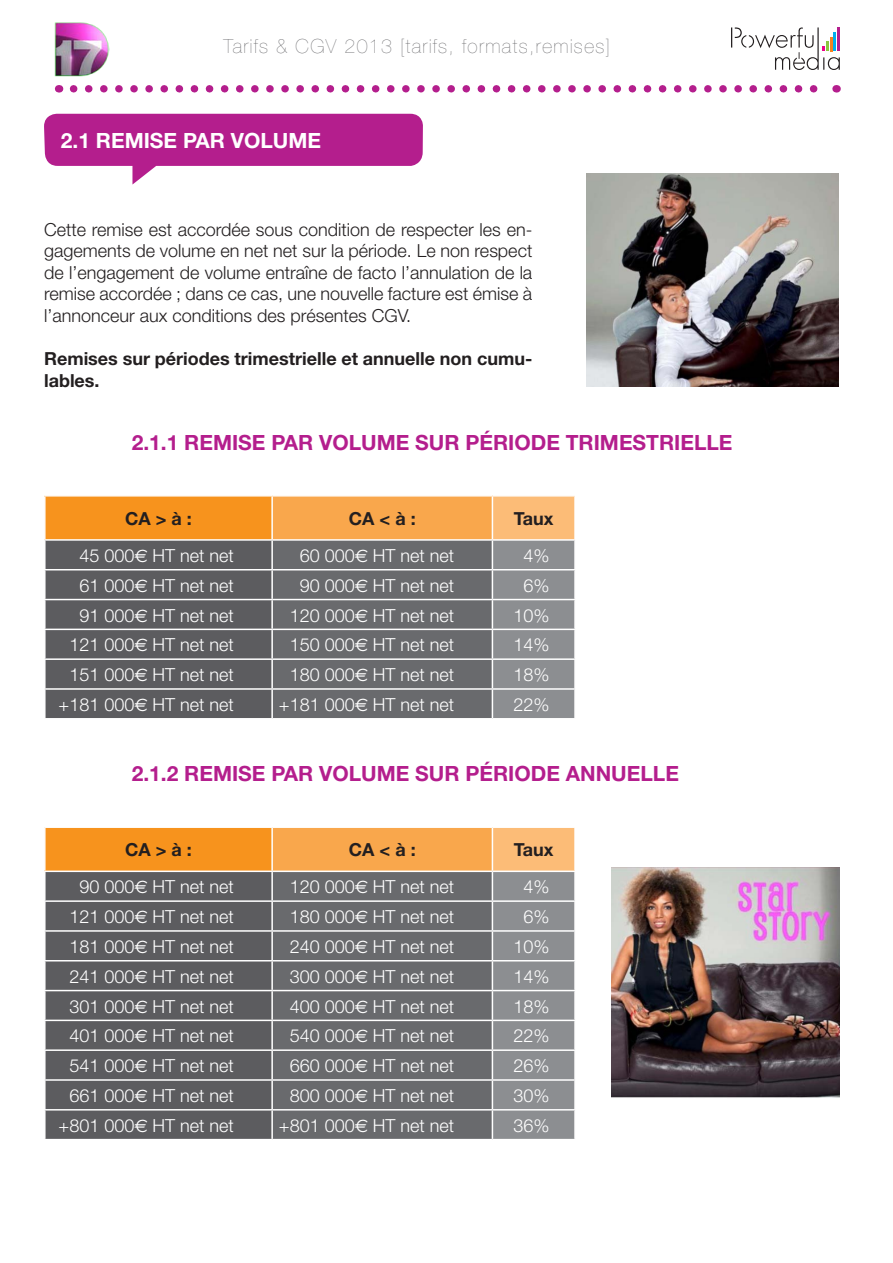
<style>
.page{position:relative;width:893px;height:1263px;background:#fff}
.page>*{position:absolute;margin:0;border:0;box-sizing:border-box;transform-origin:0 0}
.t1{font:700 21px "Helvetica Neue";color:#b41e8d}
.t2{font:700 21px "Helvetica Neue";color:#fff}
.t3{font:200 19.5px "Helvetica Neue";letter-spacing:.07em;color:#5c5c5f}
.t4{font:300 18px "Helvetica Neue";color:#fff}
.t5{font:300 18px/21.6px "Helvetica Neue";color:#231f20;text-align:justify}
.t6{font:700 18px/21.6px "Helvetica Neue";color:#231f20}
.s1{font-family:"Euro Sans";font-weight:400}
</style>
<div class="page">
<img style="left:55px;top:22px;width:55px;height:54px">
<svg style="left:731px;top:27px;width:109px;height:43px"></svg>
<svg style="left:74px;top:85px;width:744px;height:8px"></svg>
<svg style="left:44px;top:114px;width:379px;height:71px"></svg>
<div style="left:61px;top:131px;width:357px;height:26px;background:#b41e8d"></div>
<div style="left:45px;top:496px;width:227px;height:44px;background:#f7931d"></div>
<div style="left:272px;top:496px;width:220px;height:44px;background:#f9a74c"></div>
<div style="left:492px;top:496px;width:83px;height:44px;background:#fcbc77"></div>
<hr style="left:44px;top:496px;width:2px;height:43px;background:#fff">
<hr style="left:271px;top:496px;width:2px;height:43px;background:#fff">
<hr style="left:492px;top:496px;width:1px;height:43px;background:#fff">
<hr style="left:574px;top:496px;width:2px;height:43px;background:#fff">
<hr style="left:44px;top:539px;width:228px;height:2px;background:#fff">
<hr style="left:272px;top:539px;width:220px;height:2px;background:#fff">
<hr style="left:492px;top:539px;width:84px;height:2px;background:#fff">
<svg style="left:45px;top:540px;width:530px;height:178px;background:#707174"></svg>
<hr style="left:574px;top:690px;width:2px;height:28px;background:#fff">
<div style="left:45px;top:827px;width:227px;height:44px;background:#f7931d"></div>
<div style="left:272px;top:827px;width:220px;height:44px;background:#f9a74c"></div>
<div style="left:492px;top:827px;width:83px;height:44px;background:#fcbc77"></div>
<div style="left:46px;top:872px;width:225px;height:267px;background:#5c5c5f"></div>
<div style="left:273px;top:872px;width:219px;height:267px;background:#696a6d"></div>
<hr style="left:44px;top:826px;width:228px;height:2px;background:#fff">
<hr style="left:44px;top:828px;width:2px;height:42px;background:#fff">
<hr style="left:272px;top:826px;width:220px;height:2px;background:#fff">
<hr style="left:271px;top:828px;width:2px;height:42px;background:#fff">
<hr style="left:492px;top:826px;width:84px;height:2px;background:#fff">
<hr style="left:492px;top:828px;width:1px;height:42px;background:#fff">
<hr style="left:574px;top:828px;width:2px;height:42px;background:#fff">
<hr style="left:44px;top:870px;width:228px;height:2px;background:#fff">
<hr style="left:272px;top:870px;width:220px;height:2px;background:#fff">
<hr style="left:492px;top:870px;width:84px;height:2px;background:#fff">
<hr style="left:44px;top:900px;width:228px;height:2px;background:#fff">
<hr style="left:272px;top:900px;width:220px;height:2px;background:#fff">
<hr style="left:44px;top:930px;width:228px;height:2px;background:#fff">
<hr style="left:272px;top:930px;width:220px;height:2px;background:#fff">
<hr style="left:44px;top:960px;width:228px;height:1px;background:#fff">
<hr style="left:272px;top:960px;width:220px;height:1px;background:#fff">
<hr style="left:44px;top:990px;width:228px;height:1px;background:#fff">
<hr style="left:272px;top:990px;width:220px;height:1px;background:#fff">
<hr style="left:44px;top:1020px;width:228px;height:1px;background:#fff">
<hr style="left:272px;top:1020px;width:220px;height:1px;background:#fff">
<svg style="left:492px;top:871px;width:83px;height:268px;background:#929497"></svg>
<hr style="left:574px;top:1110px;width:2px;height:29px;background:#fff">
<hr style="left:44px;top:1049px;width:228px;height:2px;background:#fff">
<hr style="left:44px;top:1079px;width:228px;height:2px;background:#fff">
<hr style="left:44px;top:1109px;width:228px;height:1px;background:#fff">
<hr style="left:272px;top:1049px;width:220px;height:2px;background:#fff">
<hr style="left:272px;top:1079px;width:220px;height:2px;background:#fff">
<hr style="left:272px;top:1109px;width:220px;height:1px;background:#fff">
<hr style="left:492px;top:1049px;width:84px;height:2px;background:#fff">
<hr style="left:492px;top:1079px;width:84px;height:2px;background:#fff">
<hr style="left:492px;top:1109px;width:84px;height:1px;background:#fff">
<img style="left:587px;top:174px;width:252px;height:213px">
<img style="left:612px;top:868px;width:228px;height:230px">
<p class="t3" style="left:223px;top:35px;width:388px">Tarifs &amp; CGV 2013 [tarifs, formats,remises]</p>
<p class="t2" style="left:61px;top:127px;width:262px">2.1 remise par volume</p>
<p class="t2" style="left:61px;top:127px;width:13px">1</p>
<p class="t2" style="left:100px;top:127px;width:80px">Tar fs</p>
<p class="t5" style="left:44px;top:218px;width:490px">Cette remise est accordée sous condition de respecter les en&shy;gagements de volume en net net sur la période. Le non respect de l’engagement de volume entraîne de facto l’annulation de la remise accordée ; dans ce cas, une nouvelle facture est émise à l’annonceur aux conditions des présentes CGV.</p>
<p class="t6" style="left:44px;top:347px;width:490px">Remises sur périodes trimestrielle et annuelle non cumu&shy;lables.</p>
<p class="t1" style="left:132px;top:429px;width:67px">2.1.1 REMISE</p>
<p class="t1" style="left:271px;top:429px;width:15px">PAR</p>
<p class="t1" style="left:319px;top:429px;width:59px">VOLUME</p>
<p class="t1" style="left:415px;top:429px;width:16px">SUR</p>
<p class="t1" style="left:465px;top:429px;width:128px">PÉRIODE TRIMES</p>
<p class="t1" style="left:646px;top:429px;width:86px">TRIELLE</p>
<p class="t6" style="left:125px;top:507px;width:68px">CA &gt; à :</p>
<p class="t6" style="left:349px;top:507px;width:68px">CA &lt; à :</p>
<p class="t6" style="left:514px;top:507px;width:41px">Taux</p>
<p class="t4" style="left:79px;top:544px;width:156px">45 000<span class="s1">€</span> HT net net</p>
<p class="t4" style="left:300px;top:544px;width:156px">60 000<span class="s1">€</span> HT net net</p>
<p class="t4" style="left:523px;top:544px;width:28px">4%</p>
<p class="t4" style="left:79px;top:574px;width:156px">61 000<span class="s1">€</span> HT net net</p>
<p class="t4" style="left:300px;top:574px;width:156px">90 000<span class="s1">€</span> HT net net</p>
<p class="t4" style="left:523px;top:574px;width:28px">6%</p>
<p class="t4" style="left:79px;top:604px;width:156px">91 000<span class="s1">€</span> HT net net</p>
<p class="t4" style="left:290px;top:604px;width:166px">120 000<span class="s1">€</span> HT net net</p>
<p class="t4" style="left:513px;top:604px;width:38px">10%</p>
<p class="t4" style="left:69px;top:634px;width:166px">121 000<span class="s1">€</span> HT net net</p>
<p class="t4" style="left:290px;top:634px;width:166px">150 000<span class="s1">€</span> HT net net</p>
<p class="t4" style="left:513px;top:634px;width:38px">14%</p>
<p class="t4" style="left:69px;top:664px;width:166px">151 000<span class="s1">€</span> HT net net</p>
<p class="t4" style="left:290px;top:664px;width:166px">180 000<span class="s1">€</span> HT net net</p>
<p class="t4" style="left:513px;top:664px;width:38px">18%</p>
<p class="t4" style="left:59px;top:693px;width:177px">+181 000<span class="s1">€</span> HT net net</p>
<p class="t4" style="left:279px;top:693px;width:177px">+181 000<span class="s1">€</span> HT net net</p>
<p class="t4" style="left:513px;top:693px;width:38px">22%</p>
<p class="t1" style="left:132px;top:761px;width:67px">2.1.2 REMISE</p>
<p class="t1" style="left:271px;top:761px;width:15px">PAR</p>
<p class="t1" style="left:319px;top:761px;width:59px">VOLUME</p>
<p class="t1" style="left:415px;top:761px;width:16px">SUR</p>
<p class="t1" style="left:465px;top:761px;width:215px">PÉRIODE annuelle</p>
<p class="t6" style="left:125px;top:839px;width:68px">CA &gt; à :</p>
<p class="t6" style="left:349px;top:839px;width:68px">CA &lt; à :</p>
<p class="t6" style="left:514px;top:839px;width:41px">Taux</p>
<p class="t4" style="left:79px;top:876px;width:156px">90 000<span class="s1">€</span> HT net net</p>
<p class="t4" style="left:290px;top:876px;width:166px">120 000<span class="s1">€</span> HT net net</p>
<p class="t4" style="left:523px;top:876px;width:28px">4%</p>
<p class="t4" style="left:69px;top:906px;width:166px">121 000<span class="s1">€</span> HT net net</p>
<p class="t4" style="left:290px;top:906px;width:166px">180 000<span class="s1">€</span> HT net net</p>
<p class="t4" style="left:523px;top:906px;width:28px">6%</p>
<p class="t4" style="left:69px;top:935px;width:166px">181 000<span class="s1">€</span> HT net net</p>
<p class="t4" style="left:290px;top:935px;width:166px">240 000<span class="s1">€</span> HT net net</p>
<p class="t4" style="left:513px;top:935px;width:38px">10%</p>
<p class="t4" style="left:69px;top:965px;width:166px">241 000<span class="s1">€</span> HT net net</p>
<p class="t4" style="left:290px;top:965px;width:166px">300 000<span class="s1">€</span> HT net net</p>
<p class="t4" style="left:513px;top:965px;width:38px">14%</p>
<p class="t4" style="left:69px;top:995px;width:166px">301 000<span class="s1">€</span> HT net net</p>
<p class="t4" style="left:290px;top:995px;width:166px">400 000<span class="s1">€</span> HT net net</p>
<p class="t4" style="left:513px;top:995px;width:38px">18%</p>
<p class="t4" style="left:69px;top:1025px;width:166px">401 000<span class="s1">€</span> HT net net</p>
<p class="t4" style="left:290px;top:1025px;width:166px">540 000<span class="s1">€</span> HT net net</p>
<p class="t4" style="left:513px;top:1025px;width:38px">22%</p>
<p class="t4" style="left:69px;top:1055px;width:166px">541 000<span class="s1">€</span> HT net net</p>
<p class="t4" style="left:290px;top:1055px;width:166px">660 000<span class="s1">€</span> HT net net</p>
<p class="t4" style="left:513px;top:1055px;width:38px">26%</p>
<p class="t4" style="left:69px;top:1084px;width:166px">661 000<span class="s1">€</span> HT net net</p>
<p class="t4" style="left:290px;top:1084px;width:166px">800 000<span class="s1">€</span> HT net net</p>
<p class="t4" style="left:513px;top:1084px;width:38px">30%</p>
<p class="t4" style="left:59px;top:1114px;width:177px">+801 000<span class="s1">€</span> HT net net</p>
<p class="t4" style="left:279px;top:1114px;width:177px">+801 000<span class="s1">€</span> HT net net</p>
<p class="t4" style="left:513px;top:1114px;width:38px">36%</p>
</div>
